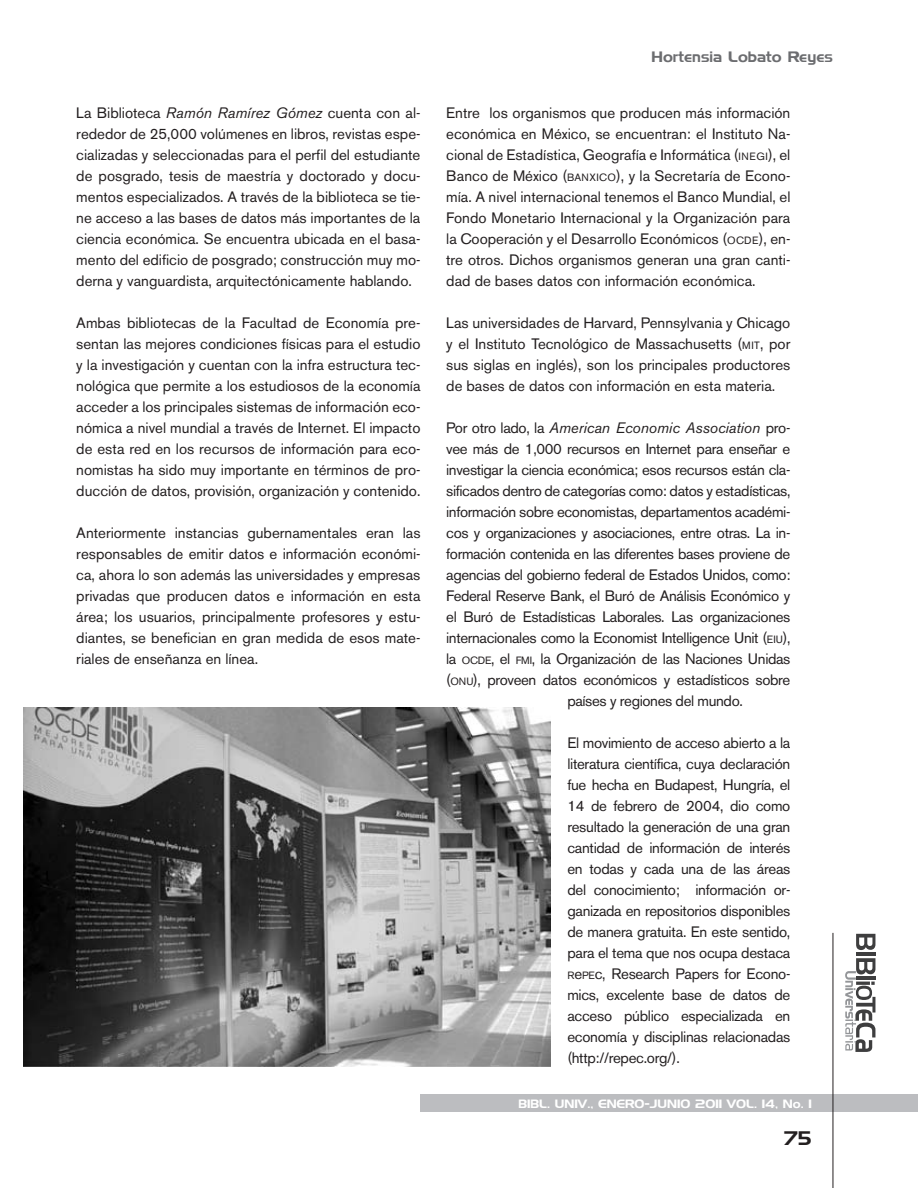
<style>
.page{position:relative;width:918px;height:1188px;background:#fff}
.page>*{position:absolute;margin:0;border:0;box-sizing:border-box;transform-origin:0 0}
.t1{font:19.5px "Denmark";color:#231f20}
.CUERPO_-_español{font:15px/21px "Akzidenz Grotesk BE";letter-spacing:-.025em;color:#231f20;text-align:justify}
.CUERPO_-_español-2{font:italic 15px "Akzidenz Grotesk BE";color:#231f20}
.t2{font:15px "Denmark";color:#6c6d70}
.t3{font:12px "Denmark";color:#fff}
.s1{font-style:italic}
.s2{font-size:10.5px}
.s3{font-style:normal}
</style>
<div class="page">
<div style="left:421px;top:1094px;width:497px;height:17px;background:#bcbdc0"></div>
<hr style="left:833px;top:933px;width:1px;height:255px;background:#231f20">
<svg style="left:856px;top:934px;width:19px;height:16px"></svg>
<hr style="left:856px;top:952px;width:19px;height:4px;background:#3e3e3f">
<svg style="left:845px;top:958px;width:30px;height:94px"></svg>
<img style="left:24px;top:707px;width:526px;height:360px">
<p class="CUERPO_-_español" style="left:76px;top:102px;width:346px">La Biblioteca <span class="s1">Ramón Ramírez Gómez</span> cuenta con al&shy;rededor de 25,000 volúmenes en libros, revistas espe&shy;cializadas y seleccionadas para el perfil del estudiante de posgrado, tesis de maestría y doctorado y docu&shy;mentos especializados. A través de la biblioteca se tie&shy;ne acceso a las bases de datos más importantes de la ciencia económica. Se encuentra ubicada en el basa&shy;mento del edificio de posgrado; construcción muy mo&shy;derna y vanguardista, arquitectónicamente hablando.</p>
<p class="CUERPO_-_español" style="left:76px;top:312px;width:346px">Ambas bibliotecas de la Facultad de Economía pre&shy;sentan las mejores condiciones físicas para el estudio y la investigación y cuentan con la infra estructura tec&shy;nológica que permite a los estudiosos de la economía acceder a los principales sistemas de información eco&shy;nómica a nivel mundial a través de Internet. El impacto de esta red en los recursos de información para eco&shy;nomistas ha sido muy importante en términos de pro&shy;ducción de datos, provisión, organización y contenido.</p>
<p class="CUERPO_-_español" style="left:76px;top:522px;width:346px">Anteriormente instancias gubernamentales eran las responsables de emitir datos e información económi&shy;ca, ahora lo son además las universidades y empresas privadas que producen datos e información en esta área; los usuarios, principalmente profesores y estu&shy;diantes, se benefician en gran medida de esos mate&shy;riales de enseñanza en línea.</p>
<p class="t2" style="left:652px;top:48px;width:183px">Hortensia Lobato Reyes</p>
<p class="CUERPO_-_español" style="left:446px;top:102px;width:346px">Entre los organismos que producen más información económica en México, se encuentran: el Instituto Na&shy;cional de Estadística, Geografía e Informática (<span class="s2">INEGI</span>), el Banco de México (<span class="s2">BANXICO</span>), y la Secretaría de Econo&shy;mía. A nivel internacional tenemos el Banco Mundial, el Fondo Monetario Internacional y la Organización para la Cooperación y el Desarrollo Económicos (<span class="s2">OCDE</span>), en&shy;tre otros. Dichos organismos generan una gran canti&shy;dad de bases datos con información económica.</p>
<p class="CUERPO_-_español" style="left:446px;top:312px;width:346px">Las universidades de Harvard, Pennsylvania y Chicago y el Instituto Tecnológico de Massachusetts (<span class="s2">MIT</span>, por sus siglas en inglés), son los principales productores de bases de datos con información en esta materia.</p>
<p class="CUERPO_-_español-2" style="left:446px;top:418px;width:346px"><span class="s3">Por otro lado, la</span> American Economic Association <span class="s3">pro-</span></p>
<p class="CUERPO_-_español" style="left:446px;top:438px;width:346px">vee más de 1,000 recursos en Internet para enseñar e</p>
<p class="CUERPO_-_español" style="left:446px;top:459px;width:346px">investigar la ciencia económica; esos recursos están cla-</p>
<p class="CUERPO_-_español" style="left:446px;top:480px;width:346px">sificados dentro de categorías como: datos y estadísticas,</p>
<p class="CUERPO_-_español" style="left:446px;top:501px;width:346px">información sobre economistas, departamentos académi-</p>
<p class="CUERPO_-_español" style="left:446px;top:522px;width:346px">cos y organizaciones y asociaciones, entre otras. La in-</p>
<p class="CUERPO_-_español" style="left:446px;top:543px;width:346px">formación contenida en las diferentes bases proviene de</p>
<p class="CUERPO_-_español" style="left:446px;top:564px;width:346px">agencias del gobierno federal de Estados Unidos, como:</p>
<p class="CUERPO_-_español" style="left:446px;top:585px;width:346px">Federal Reserve Bank, el Buró de Análisis Económico y</p>
<p class="CUERPO_-_español" style="left:446px;top:606px;width:346px">el Buró de Estadísticas Laborales. Las organizaciones</p>
<p class="CUERPO_-_español" style="left:446px;top:627px;width:346px">internacionales como la Economist Intelligence Unit (<span class="s2">EIU</span>),</p>
<p class="CUERPO_-_español" style="left:446px;top:648px;width:346px">la <span class="s2">OCDE</span>, el <span class="s2">FMI</span>, la Organización de las Naciones Unidas</p>
<p class="CUERPO_-_español" style="left:446px;top:669px;width:346px">(<span class="s2">ONU</span>), proveen datos económicos y estadísticos sobre</p>
<p class="CUERPO_-_español" style="left:567px;top:690px;width:177px">países y regiones del mundo.</p>
<p class="CUERPO_-_español" style="left:567px;top:732px;width:225px">El movimiento de acceso abierto a la literatura científica, cuya declaración fue hecha en Budapest, Hungría, el 14 de febrero de 2004, dio como resultado la generación de una gran cantidad de información de interés en todas y cada una de las áreas del conocimiento; información or&shy;ganizada en repositorios disponibles de manera gratuita. En este sentido, para el tema que nos ocupa destaca <span class="s2">R</span>e<span class="s2">PE</span>c, Research Papers for Econo&shy;mics, excelente base de datos de acceso público especializada en economía y disciplinas relacionadas (http://repec.org/).</p>
<p class="t3" style="left:518px;top:1096px;width:295px">BIBL. UNIV., ENERO-JUNIO 2011 VOL. 14, No. 1</p>
<h1 class="t1" style="left:784px;top:1127px;width:30px">75</h1>
</div>
